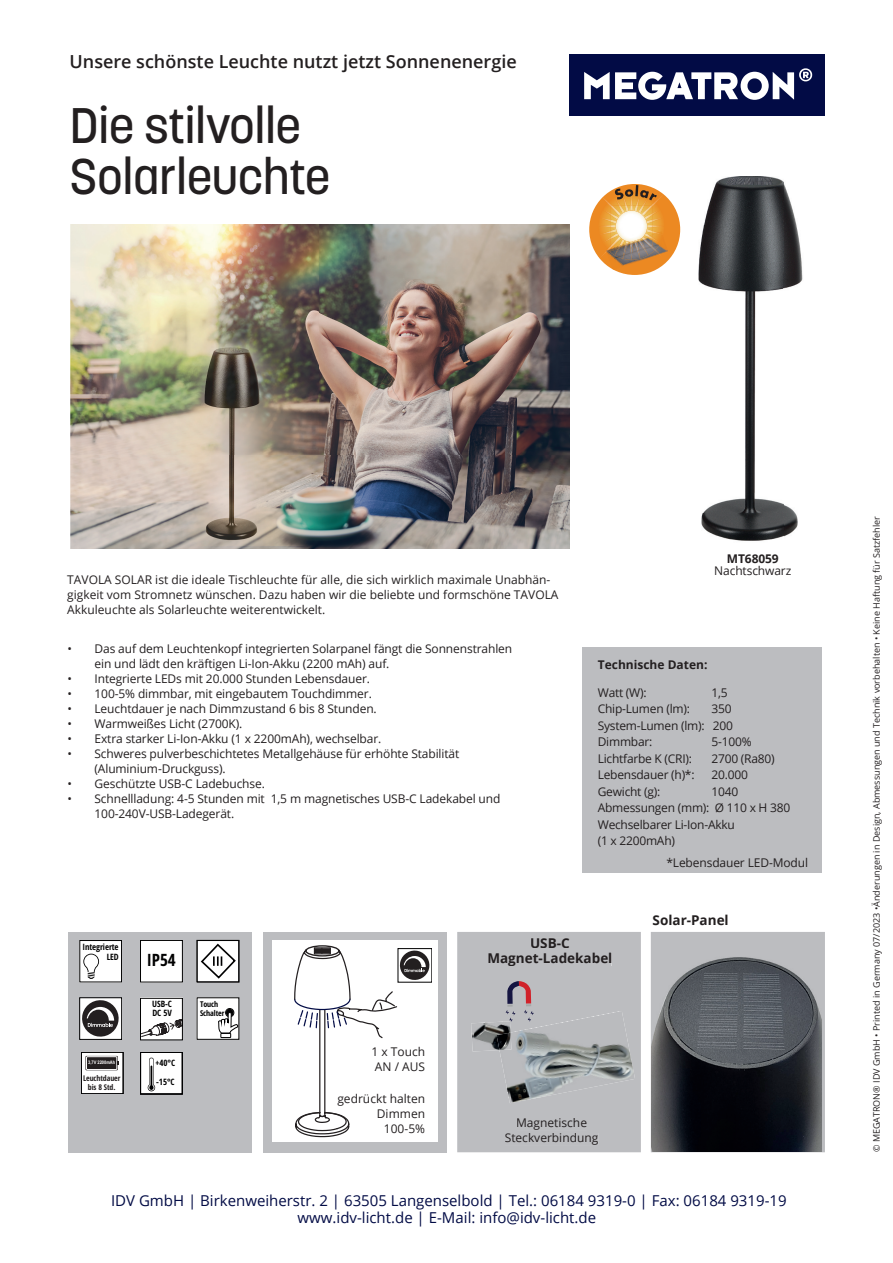
<style>
.page{position:relative;width:893px;height:1263px;background:#fff}
.page>*{position:absolute;margin:0;border:0;box-sizing:border-box;transform-origin:0 0}
.t1{font:500 49.5px/51.8px "Korolev";letter-spacing:-.01em;color:#231f20}
.t2{font:600 18px "Open Sans";color:#231f20}
.t3{font:700 condensed 16.95px "Open Sans";color:#000001}
.t4{font:15px/16.5px "Open Sans";color:#020b45;text-align:center}
.t5{font:700 13.5px/15px "Open Sans";color:#231f20;text-align:center}
.t6{font:12px/15px "Open Sans";letter-spacing:-.01em;color:#231f20}
.t7{font:700 12px "Open Sans";color:#231f20}
.t8{font:9px "Open Sans";color:#231f20}
.t9{font:700 condensed 8.85px "Open Sans";color:#000001}
.t10{font:700 condensed 8.7px/10.5px "Open Sans";letter-spacing:-.01em;color:#000001;text-align:right}
.t11{font:700 condensed 7.95px/9.4px "Open Sans";letter-spacing:-.01em;color:#231f20;text-align:center}
.t12{font:700 condensed 7.95px/9px "Open Sans";letter-spacing:-.01em;color:#000001}
.t13{font:700 4.95px "Arial Narrow";color:#fff}
</style>
<div class="page">
<div style="left:570px;top:54px;width:255px;height:62px;background:#020b45"></div>
<svg style="left:584px;top:68px;width:228px;height:32px"></svg>
<img style="left:71px;top:225px;width:499px;height:323px">
<img style="left:669px;top:176px;width:134px;height:365px">
<svg style="left:651px;top:932px;width:174px;height:220px;background:#b3b4b7"></svg>
<div style="left:68px;top:932px;width:184px;height:220px;background:#bcbdc0"></div>
<div style="left:263px;top:932px;width:183px;height:220px;background:#bcbdc0"></div>
<img style="left:652px;top:948px;width:170px;height:203px">
<div style="left:272px;top:940px;width:166px;height:202px;background:#fff"></div>
<div style="left:305px;top:945px;width:34px;height:11px;border:1px solid #231f20;border-radius:50%"></div>
<div style="left:589px;top:184px;width:91px;height:91px;background:#ec8922;border-radius:50%"></div>
<img style="left:606px;top:265px;width:57px;height:5px">
<img style="left:618px;top:262px;width:49px;height:3px">
<svg style="left:595px;top:185px;width:74px;height:77px"></svg>
<div style="left:80px;top:998px;width:42px;height:41px;border:1px solid #000001"></div>
<svg style="left:80px;top:998px;width:41px;height:40px;background:#858384"></svg>
<div style="left:80px;top:940px;width:42px;height:42px;background:#fff"></div>
<div style="left:80px;top:940px;width:42px;height:42px;border:1px solid #000001"></div>
<svg style="left:83px;top:954px;width:16px;height:25px"></svg>
<div style="left:197px;top:998px;width:42px;height:42px;background:#fff"></div>
<div style="left:225px;top:1008px;width:9px;height:9px;border:1px solid #000001;border-radius:50%"></div>
<div style="left:226px;top:1009px;width:7px;height:7px;background:#000001;border-radius:50%"></div>
<div style="left:226px;top:1009px;width:7px;height:7px;border:1px solid #000001;border-radius:50%"></div>
<div style="left:221px;top:1033px;width:10px;height:5px;border:1px solid #000001"></div>
<svg style="left:218px;top:1012px;width:19px;height:21px"></svg>
<div style="left:141px;top:1052px;width:41px;height:42px;background:#fff"></div>
<svg style="left:148px;top:1058px;width:7px;height:33px"></svg>
<div style="left:140px;top:1052px;width:42px;height:42px;border:1px solid #000001"></div>
<div style="left:83px;top:1054px;width:38px;height:39px;background:#fff"></div>
<svg style="left:85px;top:1056px;width:33px;height:14px"></svg>
<div style="left:86px;top:1057px;width:31px;height:12px;background:#231f20"></div>
<div style="left:86px;top:1056px;width:31px;height:14px;border:1px solid #fff"></div>
<div style="left:81px;top:1052px;width:42px;height:42px;border:1px solid #000001"></div>
<div style="left:140px;top:940px;width:43px;height:42px;background:#fff"></div>
<div style="left:140px;top:940px;width:43px;height:42px;border:1px solid #000001"></div>
<div style="left:197px;top:940px;width:42px;height:42px;background:#fff"></div>
<svg style="left:200px;top:943px;width:36px;height:36px"></svg>
<div style="left:197px;top:940px;width:42px;height:42px;border:1px solid #000001"></div>
<svg style="left:294px;top:948px;width:137px;height:189px"></svg>
<div style="left:140px;top:998px;width:43px;height:42px;background:#fff"></div>
<svg style="left:142px;top:1019px;width:39px;height:18px"></svg>
<div style="left:140px;top:998px;width:43px;height:42px;border:1px solid #000001"></div>
<div style="left:582px;top:647px;width:240px;height:226px;background:#bcbdc0"></div>
<svg style="left:457px;top:932px;width:184px;height:220px;background:#b3b4b7"></svg>
<h2 class="t2" style="left:70px;top:49px;width:449px">Unsere schönste Leuchte nutzt jetzt Sonnenenergie</h2>
<h1 class="t1" style="left:70px;top:99px;width:262px">Die stilvolle<br>Solarleuchte</h1>
<p class="t6" style="left:67px;top:572px;width:493px">TAVOLA SOLAR ist die ideale Tischleuchte für alle, die sich wirklich maximale Unabhän&shy;gigkeit vom Stromnetz wünschen. Dazu haben wir die beliebte und formschöne TAVOLA<br>Akkuleuchte als Solarleuchte weiterentwickelt.</p>
<p class="t6" style="left:95px;top:641px;width:419px;text-indent:-27px">• Das auf dem Leuchtenkopf integrierten Solarpanel fängt die Sonnenstrahlen ein und lädt den kräftigen Li-Ion-Akku (2200 mAh) auf.</p>
<p class="t6" style="left:68px;top:671px;width:304px">• Integrierte LEDs mit 20.000 Stunden Lebensdauer.</p>
<p class="t6" style="left:68px;top:686px;width:306px">• 100-5% dimmbar, mit eingebautem Touchdimmer.</p>
<p class="t6" style="left:68px;top:701px;width:311px">• Leuchtdauer je nach Dimmzustand 6 bis 8 Stunden.</p>
<p class="t6" style="left:68px;top:716px;width:176px">• Warmweißes Licht (2700K).</p>
<p class="t6" style="left:68px;top:731px;width:315px">• Extra starker Li-Ion-Akku (1 x 2200mAh), wechselbar.</p>
<p class="t6" style="left:95px;top:746px;width:366px;text-indent:-27px">• Schweres pulverbeschichtetes Metallgehäuse für erhöhte Stabilität (Aluminium-Druckguss).</p>
<p class="t6" style="left:68px;top:776px;width:199px">• Geschützte USB-C Ladebuchse.</p>
<p class="t6" style="left:95px;top:791px;width:407px;text-indent:-27px">• Schnellladung: 4-5 Stunden mit 1,5 m magnetisches USB-C Ladekabel und<br>100-240V-USB-Ladegerät.</p>
<p class="t7" style="left:727px;top:550px;width:53px">MT68059</p>
<p class="t6" style="left:714px;top:562px;width:79px">Nachtschwarz</p>
<p class="t7" style="left:598px;top:656px;width:111px">Technische Daten:</p>
<p class="t6" style="left:598px;top:685px;width:50px">Watt (W):</p>
<p class="t6" style="left:712px;top:685px;width:18px">1,5</p>
<p class="t6" style="left:598px;top:701px;width:94px">Chip-Lumen (lm):</p>
<p class="t6" style="left:598px;top:700px;width:137px;line-height:16.5px;text-align:justify;text-indent:114px">350<br>System-Lumen (lm): 200<br>Dimmbar:</p>
<p class="t6" style="left:712px;top:734px;width:41px">5-100%</p>
<p class="t6" style="left:598px;top:751px;width:96px">Lichtfarbe K (CRI):</p>
<p class="t6" style="left:712px;top:751px;width:65px">2700 (Ra80)</p>
<p class="t6" style="left:598px;top:767px;width:98px">Lebensdauer (h)*:</p>
<p class="t6" style="left:712px;top:767px;width:38px">20.000</p>
<p class="t6" style="left:598px;top:784px;width:64px">Gewicht (g):</p>
<p class="t6" style="left:598px;top:783px;width:194px;line-height:16.5px;text-indent:114px">1040<br>Abmessungen (mm): Ø 110 x H 380<br>Wechselbarer Li-Ion-Akku<br>(1 x 2200mAh)</p>
<p class="t6" style="left:666px;top:855px;width:143px">*Lebensdauer LED-Modul</p>
<p class="t5" style="left:653px;top:912px;width:78px">Solar-Panel</p>
<p class="t10" style="left:83px;top:941px;width:38px">Integrierte<br>LED</p>
<p class="t13" style="left:88px;top:1058px;width:29px">3,7V 2200mAh</p>
<p class="t11" style="left:83px;top:1073px;width:39px">Leuchtdauer bis 8 Std.</p>
<h3 class="t3" style="left:147px;top:948px;width:30px">IP54</h3>
<p class="t10" style="left:152px;top:999px;width:21px;line-height:9px;text-align:left">USB-C<br>DC 5V</p>
<p class="t9" style="left:155px;top:1056px;width:21px">+40°C</p>
<p class="t9" style="left:156px;top:1076px;width:20px">-15°C</p>
<p class="t12" style="left:200px;top:999px;width:26px">Touch<br>Schalter</p>
<p class="t6" style="left:371px;top:1044px;width:55px">1 x Touch<br>AN / AUS</p>
<p class="t6" style="left:337px;top:1091px;width:89px;text-align:right">gedrückt halten<br>Dimmen<br>100-5%</p>
<p class="t5" style="left:487px;top:935px;width:127px">USB-C<br>Magnet-Ladekabel</p>
<p class="t6" style="left:505px;top:1115px;width:95px;text-align:center">Magnetische<br>Steckverbindung</p>
<p class="t4" style="left:111px;top:1192px;width:677px">IDV GmbH | Birkenweiherstr. 2 | 63505 Langenselbold | Tel.: 06184 9319-0 | Fax: 06184 9319-19 www.idv-licht.de | E-Mail: info@idv-licht.de</p>
<p class="t8" style="left:870px;top:1152px;width:638px;rotate:-90deg">© MEGATRON® IDV GmbH • Printed in Germany 07/2023 •Änderungen in Design, Abmessungen und Technik vorbehalten • Keine Haftung für Satzfehler</p>
</div>
